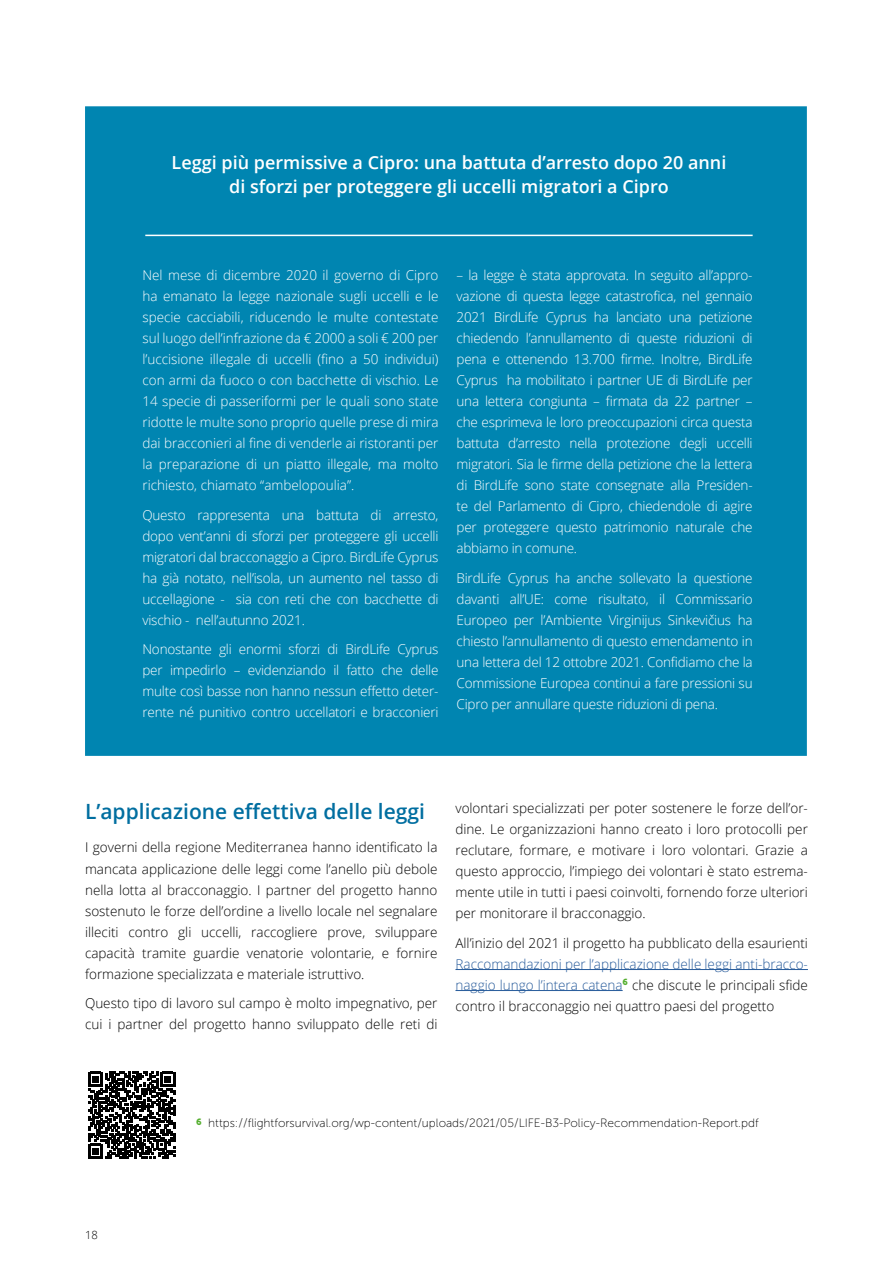
<style>
.page{position:relative;width:893px;height:1263px;background:#fff}
.page>*{position:absolute;margin:0;border:0;box-sizing:border-box;transform-origin:0 0}
.t1{font:600 21px "Open Sans";color:#006ea0}
.t2{font:600 18px/24px "Open Sans";color:#fff;text-align:center}
.t3{font:300 13.5px/21px "Open Sans";letter-spacing:-.015em;color:#fff;text-align:justify}
.t4{font:300 13.5px/21px "Open Sans";color:#000;text-align:justify}
.t5{font:300 13.5px/21px "Open Sans";color:#275b9b;text-align:justify}
.t6{font:12px "Museo Sans 100";color:#000}
.t7{font:300 11.25px "Open Sans";color:#000}
.s1{color:#000}
</style>
<div class="page">
<div style="left:85px;top:106px;width:722px;height:650px;background:#0085b1"></div>
<hr style="left:455px;top:969px;width:353px;height:1px;background:#275b9b">
<hr style="left:455px;top:990px;width:168px;height:1px;background:#275b9b">
<svg style="left:88px;top:1071px;width:87px;height:88px"></svg>
<hr style="left:145px;top:235px;width:608px;height:1px;background:#fff">
<h2 class="t2" style="left:172px;top:150px;width:556px">Leggi più permissive a Cipro: una battuta d’arresto dopo 20 anni di sforzi per proteggere gli uccelli migratori a Cipro</h2>
<p class="t3" style="left:142px;top:264px;width:298px">Nel mese di dicembre 2020 il governo di Cipro ha emanato la legge nazionale sugli uccelli e le specie cacciabili, riducendo le multe contestate sul luogo dell’infrazione da € 2000 a soli € 200 per l’uccisione illegale di uccelli (fino a 50 individui) con armi da fuoco o con bacchette di vischio. Le 14 specie di passeriformi per le quali sono state ridotte le multe sono proprio quelle prese di mira dai bracconieri al fine di venderle ai ristoranti per la preparazione di un piatto illegale, ma molto richiesto, chiamato “ambelopoulia”.</p>
<p class="t3" style="left:142px;top:504px;width:298px">Questo rappresenta una battuta di arresto, dopo vent’anni di sforzi per proteggere gli uccelli migratori dal bracconaggio a Cipro. BirdLife Cyprus ha già notato, nell’isola, un aumento nel tasso di uccellagione - sia con reti che con bacchette di vischio - nell’autunno 2021.</p>
<p class="t3" style="left:142px;top:638px;width:298px">Nonostante gli enormi sforzi di BirdLife Cyprus per impedirlo – evidenziando il fatto che delle multe così basse non hanno nessun effetto deter&shy;rente né punitivo contro uccellatori e bracconieri</p>
<p class="t3" style="left:456px;top:264px;width:298px">– la legge è stata approvata. In seguito all’appro&shy;vazione di questa legge catastrofica, nel gennaio 2021 BirdLife Cyprus ha lanciato una petizione chiedendo l’annullamento di queste riduzioni di pena e ottenendo 13.700 firme. Inoltre, BirdLife Cyprus ha mobilitato i partner UE di BirdLife per una lettera congiunta – firmata da 22 partner – che esprimeva le loro preoccupazioni circa questa battuta d’arresto nella protezione degli uccelli migratori. Sia le firme della petizione che la lettera di BirdLife sono state consegnate alla Presiden&shy;te del Parlamento di Cipro, chiedendole di agire per proteggere questo patrimonio naturale che abbiamo in comune.</p>
<p class="t3" style="left:456px;top:567px;width:298px">BirdLife Cyprus ha anche sollevato la questione davanti all’UE: come risultato, il Commissario Europeo per l’Ambiente Virginijus Sinkevičius ha chiesto l’annullamento di questo emendamento in una lettera del 12 ottobre 2021. Confidiamo che la Commissione Europea continui a fare pressioni su Cipro per annullare queste riduzioni di pena.</p>
<h1 class="t1" style="left:85px;top:797px;width:341px">L’applicazione effettiva delle leggi</h1>
<p class="t4" style="left:85px;top:837px;width:354px">I governi della regione Mediterranea hanno identificato la mancata applicazione delle leggi come l’anello più debole nella lotta al bracconaggio. I partner del progetto hanno sostenuto le forze dell’ordine a livello locale nel segnalare illeciti contro gli uccelli, raccogliere prove, sviluppare capacità tramite guardie venatorie volontarie, e fornire formazione specializzata e materiale istruttivo.</p>
<p class="t4" style="left:85px;top:992px;width:354px">Questo tipo di lavoro sul campo è molto impegnativo, per cui i partner del progetto hanno sviluppato delle reti di</p>
<p class="t4" style="left:455px;top:797px;width:354px">volontari specializzati per poter sostenere le forze dell’or&shy;dine. Le organizzazioni hanno creato i loro protocolli per reclutare, formare, e motivare i loro volontari. Grazie a questo approccio, l’impiego dei volontari è stato estrema&shy;mente utile in tutti i paesi coinvolti, fornendo forze ulteriori per monitorare il bracconaggio.</p>
<p class="t4" style="left:455px;top:932px;width:354px">All’inizio del 2021 il progetto ha pubblicato della esaurienti</p>
<p class="t5" style="left:455px;top:953px;width:354px">Raccomandazioni per l’applicazione delle leggi anti-bracco&shy;naggio lungo l’intera catena<sup>6</sup> <span class="s1">che discute le principali sfide contro il bracconaggio nei quattro paesi del progetto</span></p>
<p class="t7" style="left:85px;top:1227px;width:14px">18</p>
<p class="t6" style="left:196px;top:1117px;width:564px"><sup>6</sup> https://flightforsurvival.org/wp-content/uploads/2021/05/LIFE-B3-Policy-Recommendation-Report.pdf</p>
</div>
